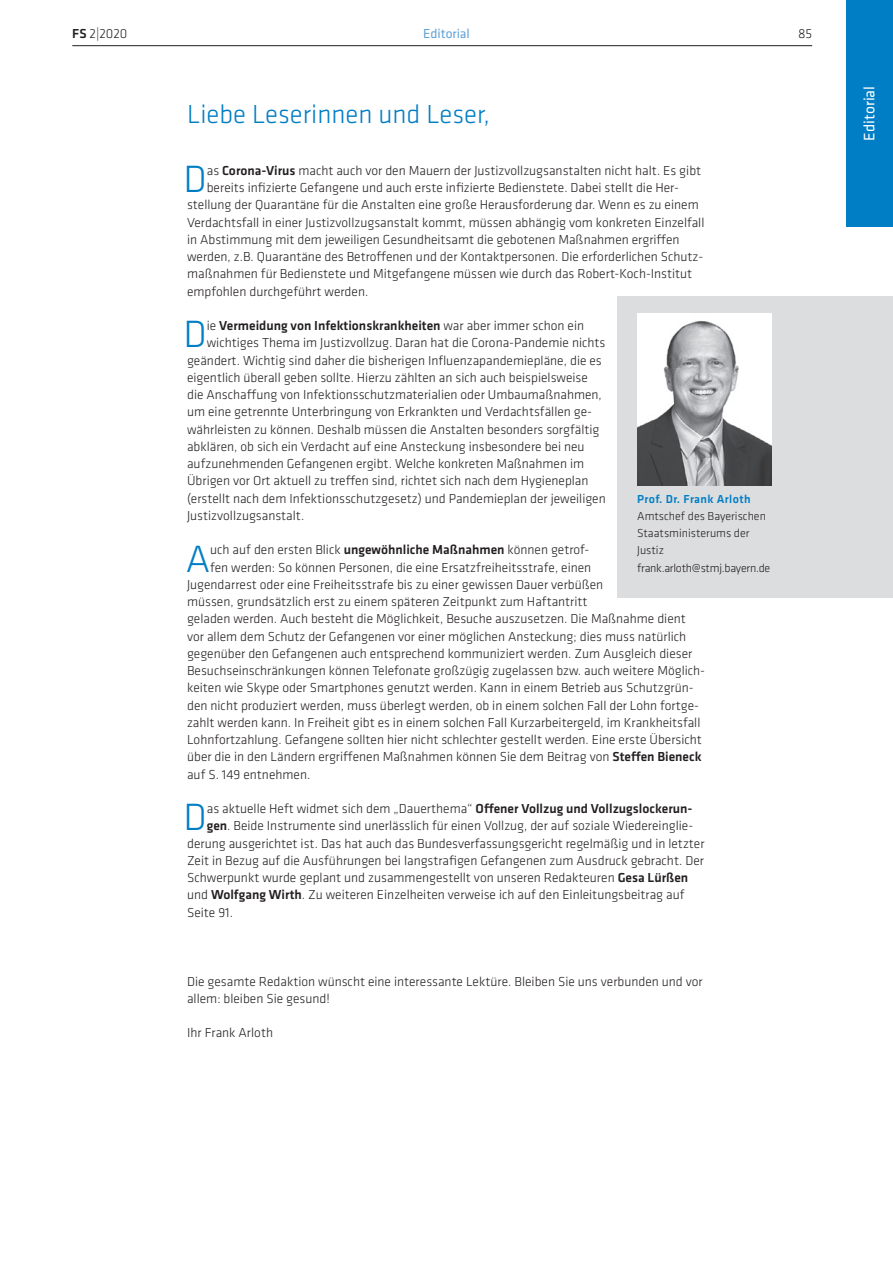
<style>
.page{position:relative;width:893px;height:1263px;background:#fff}
.page>*{position:absolute;margin:0;border:0;box-sizing:border-box;transform-origin:0 0}
.t1{font:300 39.45px "Klavika";color:#007ec5}
.t2{font:300 27px "Klavika";color:#007ec5}
.t3{font:15.75px "Klavika";color:#fff}
.t4{font:300 13.5px/17.2px "Klavika";color:#231f20}
.t5{font:500 13.5px "Klavika";color:#231f20}
.t6{font:13.5px "Klavika";color:#60a3d8}
.t7{font:300 12px/17.2px "Klavika";color:#231f20}
.t8{font:500 12px "Klavika";letter-spacing:.03em;color:#007ec5}
.s1{font-weight:500}
.s2{font-weight:300}
</style>
<div class="page">
<hr style="left:72px;top:45px;width:740px;height:1px;background:#231f20">
<div style="left:618px;top:296px;width:275px;height:301px;background:#dcdddf"></div>
<img style="left:638px;top:313px;width:133px;height:172px">
<div style="left:846px;top:0;width:47px;height:227px;background:#007ec5"></div>
<p class="t4" style="left:72px;top:25px;width:57px"><span class="s1">FS</span> 2|2020</p>
<p class="t6" style="left:423px;top:26px;width:48px">Editorial</p>
<p class="t4" style="left:798px;top:25px;width:16px">85</p>
<h2 class="t2" style="left:187px;top:99px;width:304px">Liebe Leserinnen und Leser,</h2>
<h1 class="t1" style="left:184px;top:157px;width:25px">D</h1>
<p class="t4" style="left:207px;top:162px;width:496px">as <span class="s1">Corona-Virus</span> macht auch vor den Mauern der Justizvollzugsanstalten nicht halt. Es gibt</p>
<p class="t4" style="left:207px;top:179px;width:474px">bereits infizierte Gefangene und auch erste infizierte Bedienstete. Dabei stellt die Her-</p>
<p class="t4" style="left:187px;top:196px;width:513px">stellung der Quarantäne für die Anstalten eine große Herausforderung dar. Wenn es zu einem</p>
<p class="t4" style="left:187px;top:214px;width:519px">Verdachtsfall in einer Justizvollzugsanstalt kommt, müssen abhängig vom konkreten Einzelfall</p>
<p class="t4" style="left:187px;top:231px;width:494px">in Abstimmung mit dem jeweiligen Gesundheitsamt die gebotenen Maßnahmen ergriffen</p>
<p class="t4" style="left:187px;top:248px;width:518px">werden, z.B. Quarantäne des Betroffenen und der Kontaktpersonen. Die erforderlichen Schutz-</p>
<p class="t4" style="left:187px;top:265px;width:507px">maßnahmen für Bedienstete und Mitgefangene müssen wie durch das Robert-Koch-Institut</p>
<p class="t4" style="left:187px;top:283px;width:183px">empfohlen durchgeführt werden.</p>
<h1 class="t1" style="left:184px;top:313px;width:25px">D</h1>
<p class="t5" style="left:207px;top:318px;width:379px"><span class="s2">ie</span> Vermeidung von Infektionskrankheiten <span class="s2">war aber immer schon ein</span></p>
<p class="t4" style="left:207px;top:334px;width:400px">wichtiges Thema im Justizvollzug. Daran hat die Corona-Pandemie nichts</p>
<p class="t4" style="left:187px;top:352px;width:416px">geändert. Wichtig sind daher die bisherigen Influenzapandemiepläne, die es</p>
<p class="t4" style="left:187px;top:369px;width:402px">eigentlich überall geben sollte. Hierzu zählten an sich auch beispielsweise</p>
<p class="t4" style="left:187px;top:386px;width:416px">die Anschaffung von Infektionsschutzmaterialien oder Umbaumaßnahmen,</p>
<p class="t4" style="left:187px;top:403px;width:407px">um eine getrennte Unterbringung von Erkrankten und Verdachtsfällen ge-</p>
<p class="t4" style="left:187px;top:421px;width:414px">währleisten zu können. Deshalb müssen die Anstalten besonders sorgfältig</p>
<p class="t4" style="left:187px;top:438px;width:399px">abklären, ob sich ein Verdacht auf eine Ansteckung insbesondere bei neu</p>
<p class="t4" style="left:187px;top:455px;width:399px">aufzunehmenden Gefangenen ergibt. Welche konkreten Maßnahmen im</p>
<p class="t4" style="left:187px;top:472px;width:403px">Übrigen vor Ort aktuell zu treffen sind, richtet sich nach dem Hygieneplan</p>
<p class="t4" style="left:187px;top:490px;width:420px">(erstellt nach dem Infektionsschutzgesetz) und Pandemieplan der jeweiligen</p>
<p class="t4" style="left:187px;top:507px;width:119px">Justizvollzugsanstalt.</p>
<h1 class="t1" style="left:186px;top:537px;width:26px">A</h1>
<p class="t4" style="left:210px;top:541px;width:381px">uch auf den ersten Blick <span class="s1">ungewöhnliche Maßnahmen</span> können getrof-</p>
<p class="t8" style="left:637px;top:492px;width:115px">Prof. Dr. Frank Arloth</p>
<p class="t7" style="left:637px;top:507px;width:135px">Amtschef des Bayerischen<br>Staatsministerums der<br>Justiz frank.arloth@stmj.bayern.de</p>
<p class="t4" style="left:210px;top:559px;width:383px">fen werden: So können Personen, die eine Ersatzfreiheitsstrafe, einen</p>
<p class="t4" style="left:187px;top:576px;width:418px">Jugendarrest oder eine Freiheitsstrafe bis zu einer gewissen Dauer verbüßen</p>
<p class="t4" style="left:187px;top:593px;width:402px">müssen, grundsätzlich erst zu einem späteren Zeitpunkt zum Haftantritt</p>
<p class="t4" style="left:187px;top:610px;width:500px">geladen werden. Auch besteht die Möglichkeit, Besuche auszusetzen. Die Maßnahme dient</p>
<p class="t4" style="left:187px;top:628px;width:501px">vor allem dem Schutz der Gefangenen vor einer möglichen Ansteckung; dies muss natürlich</p>
<p class="t4" style="left:187px;top:645px;width:507px">gegenüber den Gefangenen auch entsprechend kommuniziert werden. Zum Ausgleich dieser</p>
<p class="t4" style="left:187px;top:662px;width:520px">Besuchseinschränkungen können Telefonate großzügig zugelassen bzw. auch weitere Möglich-</p>
<p class="t4" style="left:187px;top:679px;width:508px">keiten wie Skype oder Smartphones genutzt werden. Kann in einem Betrieb aus Schutzgrün-</p>
<p class="t4" style="left:187px;top:697px;width:514px">den nicht produziert werden, muss überlegt werden, ob in einem solchen Fall der Lohn fortge-</p>
<p class="t4" style="left:187px;top:714px;width:515px">zahlt werden kann. In Freiheit gibt es in einem solchen Fall Kurzarbeitergeld, im Krankheitsfall</p>
<p class="t4" style="left:187px;top:731px;width:516px">Lohnfortzahlung. Gefangene sollten hier nicht schlechter gestellt werden. Eine erste Übersicht</p>
<p class="t4" style="left:187px;top:748px;width:516px">über die in den Ländern ergriffenen Maßnahmen können Sie dem Beitrag von <span class="s1">Steffen Bieneck</span></p>
<p class="t4" style="left:187px;top:766px;width:125px">auf S. 149 entnehmen.</p>
<h1 class="t1" style="left:184px;top:796px;width:25px">D</h1>
<p class="t4" style="left:207px;top:800px;width:487px">as aktuelle Heft widmet sich dem „Dauerthema“ <span class="s1">Offener Vollzug und Vollzugslockerun-</span></p>
<p class="t4" style="left:207px;top:817px;width:488px"><span class="s1">gen</span>. Beide Instrumente sind unerlässlich für einen Vollzug, der auf soziale Wiedereinglie-</p>
<p class="t4" style="left:187px;top:835px;width:519px">derung ausgerichtet ist. Das hat auch das Bundesverfassungsgericht regelmäßig und in letzter</p>
<p class="t4" style="left:187px;top:852px;width:518px">Zeit in Bezug auf die Ausführungen bei langstrafigen Gefangenen zum Ausdruck gebracht. Der</p>
<p class="t4" style="left:187px;top:869px;width:503px">Schwerpunkt wurde geplant und zusammengestellt von unseren Redakteuren <span class="s1">Gesa Lürßen</span></p>
<p class="t4" style="left:187px;top:886px;width:499px">und <span class="s1">Wolfgang Wirth</span>. Zu weiteren Einzelheiten verweise ich auf den Einleitungsbeitrag auf</p>
<p class="t4" style="left:187px;top:904px;width:47px">Seite 91.</p>
<p class="t4" style="left:187px;top:973px;width:517px">Die gesamte Redaktion wünscht eine interessante Lektüre. Bleiben Sie uns verbunden und vor allem: bleiben Sie gesund!</p>
<p class="t4" style="left:187px;top:1024px;width:87px">Ihr Frank Arloth</p>
<p class="t3" style="left:861px;top:141px;width:56px;rotate:-90deg">Editorial</p>
</div>
